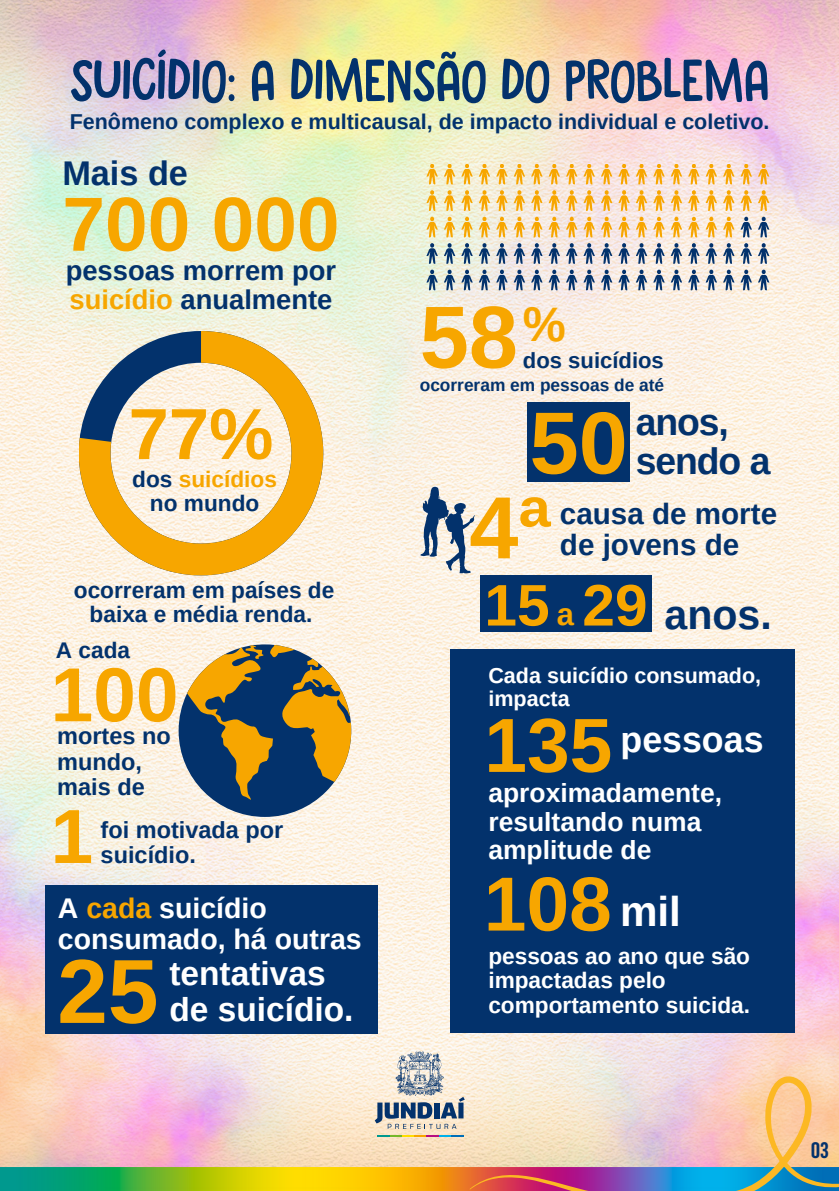
<style>
.page{position:relative;width:839px;height:1191px;background:#fff}
.page>*{position:absolute;margin:0;border:0;box-sizing:border-box;transform-origin:0 0}
.t1{font:700 91px "Arimo";color:#f7a600}
.t2{font:700 88.2px "Arimo";color:#f7a600}
.t3{font:700 76.6px "Arimo";color:#f7a600}
.t4{font:700 72.4px "Arimo";color:#f7a600}
.t5{font:60px "Kabouter DEMO";color:#03326c}
.t6{font:700 58.6px "Arimo";color:#f7a600}
.t7{font:700 48.4px "Arimo";color:#f7a600}
.t8{font:700 42.2px "Arimo";color:#fff}
.t9{font:700 41px "Arimo";color:#03326c}
.t10{font:700 37.4px "Arimo";letter-spacing:-.025em;color:#03326c}
.t11{font:700 35.8px "Arimo";color:#fff}
.t12{font:700 34.2px "Arimo";color:#03326c}
.t13{font:700 33.4px/36px "Arimo";color:#fff}
.t14{font:700 31px "Arimo";color:#f7a600}
.t15{font:700 29.6px/31.6px "Arimo";color:#03326c}
.t16{font:700 28.4px/30.6px "Arimo";color:#fff}
.t17{font:700 27.4px/29.2px "Arimo";color:#03326c}
.t18{font:700 26.4px/28.4px "Arimo";color:#fff}
.t19{font:700 23.4px/25.2px "Arimo";color:#03326c}
.t20{font:700 22.6px/24.2px "Arimo";color:#03326c;text-align:center}
.t21{font:700 22.6px/24.2px "Arimo";color:#fff}
.t22{font:700 22px "Arimo";color:#03326c}
.t23{font:600 22px "Flama Condensed";color:#03326c}
.t24{font:700 21.6px/23.2px "Arimo";color:#fff}
.t25{font:700 21.4px "Arimo";color:#03326c}
.t26{font:700 17.4px "Arimo";color:#03326c}
.s1{color:#f7a600}
</style>
<div class="page">
<img style="left:0;top:0;width:838px;height:684px">
<img style="left:0;top:490px;width:474px;height:677px">
<img style="left:374px;top:734px;width:464px;height:433px">
<img style="left:0;top:1190px;width:469px;height:1px">
<img style="left:0;top:1167px;width:469px;height:23px">
<svg style="left:469px;top:1074px;width:369px;height:117px;background:#d7bfb7"></svg>
<svg style="left:79px;top:331px;width:244px;height:244px;background:#e5cc9a"></svg>
<div style="left:451px;top:649px;width:344px;height:384px;background:#03326c"></div>
<svg style="left:426px;top:164px;width:81px;height:20px;background:#f4d892"></svg>
<svg style="left:426px;top:217px;width:343px;height:47px;background:#d2c8b6"></svg>
<svg style="left:179px;top:644px;width:172px;height:173px;background:#7e7c66"></svg>
<div style="left:527px;top:402px;width:103px;height:79px;background:#03326c"></div>
<div style="left:480px;top:575px;width:171px;height:57px;background:#03326c"></div>
<svg style="left:420px;top:487px;width:55px;height:86px;background:#a0abb7"></svg>
<div style="left:45px;top:885px;width:332px;height:149px;background:#03326c"></div>
<svg style="left:377px;top:1135px;width:86px;height:1px"></svg>
<svg style="left:375px;top:1052px;width:90px;height:77px;background:#bdbebd"></svg>
<p class="t5" style="left:70px;top:41px;width:700px">SUICÍDIO: A DIMENSÃO DO PROBLEMA</p>
<p class="t25" style="left:70px;top:109px;width:701px">Fenômeno complexo e multicausal, de impacto individual e coletivo.</p>
<p class="t12" style="left:62px;top:154px;width:127px">Mais de</p>
<p class="t3" style="left:62px;top:181px;width:279px">700 000</p>
<p class="t17" style="left:66px;top:255px;width:272px">pessoas morrem por <span class="s1">suicídio</span> anualmente</p>
<p class="t4" style="left:128px;top:394px;width:146px">77%</p>
<p class="t20" style="left:132px;top:467px;width:146px">dos <span class="s1">suicídios </span>no mundo</p>
<p class="t20" style="left:74px;top:578px;width:262px">ocorreram em países de baixa e média renda.</p>
<p class="t20" style="left:56px;top:638px;width:76px">A cada</p>
<p class="t3" style="left:51px;top:652px;width:129px">100</p>
<p class="t19" style="left:57px;top:724px;width:115px">mortes no mundo, mais de</p>
<p class="t19" style="left:101px;top:817px;width:184px">foi motivada por suicídio.</p>
<p class="t3" style="left:51px;top:794px;width:44px">1</p>
<p class="t16" style="left:58px;top:893px;width:305px">A <span class="s1">cada</span> suicídio consumado, há outras</p>
<p class="t13" style="left:169px;top:955px;width:186px">tentativas de suicídio.</p>
<p class="t1" style="left:57px;top:941px;width:103px">25</p>
<p class="t2" style="left:420px;top:288px;width:100px">58</p>
<p class="t7" style="left:523px;top:297px;width:45px">%</p>
<p class="t22" style="left:523px;top:348px;width:142px">dos suicídios</p>
<p class="t26" style="left:420px;top:375px;width:246px">ocorreram em pessoas de até</p>
<p class="t2" style="left:529px;top:394px;width:100px">50</p>
<p class="t2" style="left:469px;top:478px;width:83px">4ª</p>
<p class="t6" style="left:484px;top:573px;width:67px">15</p>
<p class="t10" style="left:635px;top:401px;width:95px">anos,</p>
<p class="t10" style="left:635px;top:440px;width:136px">sendo a</p>
<p class="t15" style="left:560px;top:498px;width:219px">causa de morte de jovens de</p>
<p class="t6" style="left:582px;top:573px;width:67px">29</p>
<p class="t9" style="left:664px;top:592px;width:109px">anos.</p>
<p class="t14" style="left:557px;top:596px;width:19px">a</p>
<p class="t24" style="left:488px;top:664px;width:274px">Cada suicídio consumado, impacta</p>
<p class="t11" style="left:620px;top:719px;width:144px">pessoas</p>
<p class="t3" style="left:484px;top:703px;width:129px">135</p>
<p class="t18" style="left:488px;top:779px;width:235px">aproximadamente, resultando numa amplitude de</p>
<p class="t3" style="left:484px;top:861px;width:129px">108</p>
<p class="t8" style="left:620px;top:887px;width:62px">mil</p>
<p class="t21" style="left:488px;top:944px;width:263px">pessoas ao ano que são impactadas pelo comportamento suicida.</p>
<p class="t23" style="left:810px;top:1136px;width:20px">03</p>
</div>
